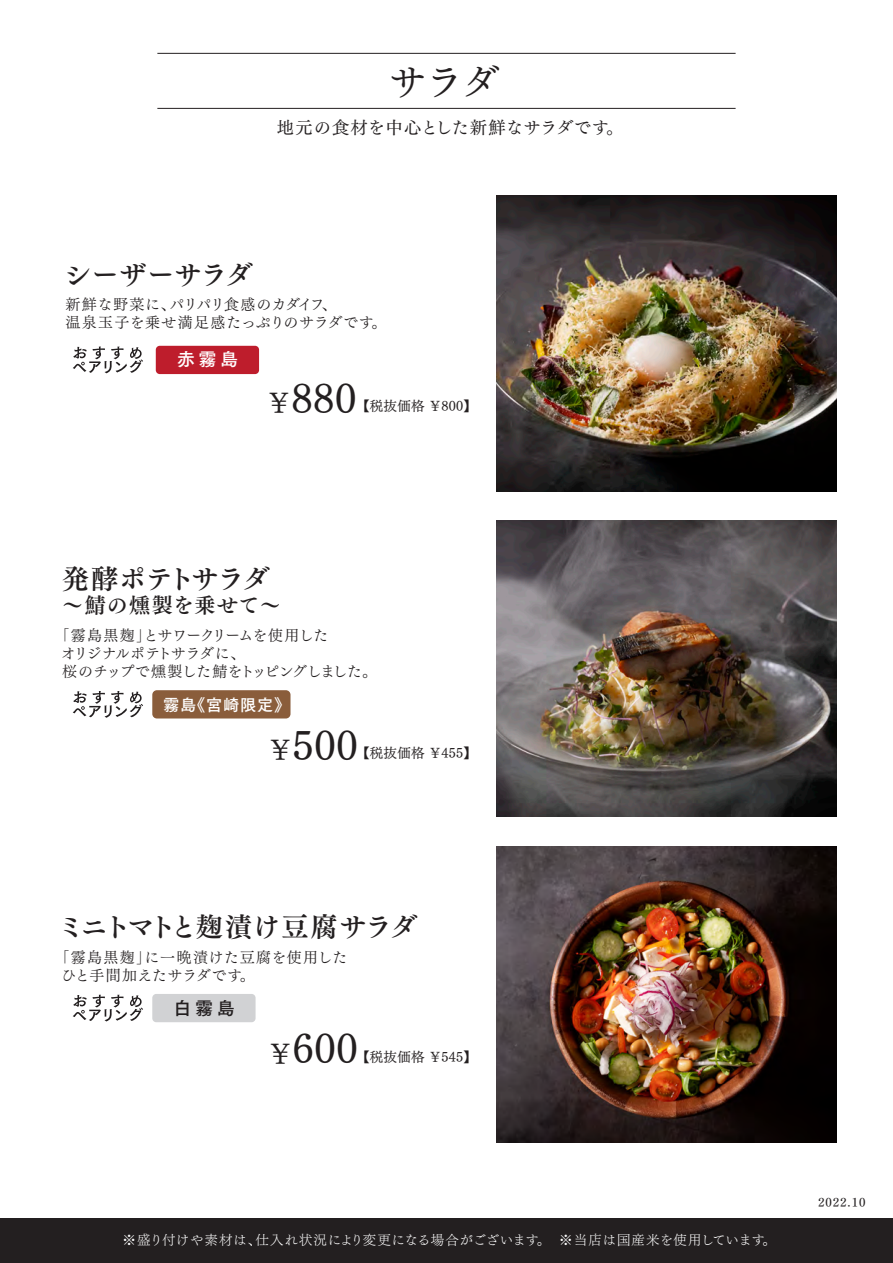
<style>
.page{position:relative;width:893px;height:1263px;background:#fff}
.page>*{position:absolute;margin:0;border:0;box-sizing:border-box;transform-origin:0 0}
.t1{font:40.5px "Tsuku Min Pro RB";letter-spacing:.015em;color:#231f20}
.t2{font:37.5px "Tsuku Min Pro M";color:#231f20}
.t3{font:27px "Tsuku Min Pro B";letter-spacing:-.04em;color:#231f20}
.t4{font:27px "Tsuku Min Pro B";letter-spacing:.015em;color:#231f20}
.t5{font:21px "Tsuku Min Pro B";letter-spacing:.06em;color:#231f20}
.t6{font:18px "Tsuku Go Pro B";color:#fff}
.t7{font:18px "Tsuku Go Pro B";color:#231f20}
.t8{font:17.25px "Tsuku Min Pro M";letter-spacing:.025em;color:#231f20}
.t9{font:16.2px "Tsuku Go Pro B";letter-spacing:.05em;color:#fff}
.t10{font:15px/18px "Tsuku Min Pro R";letter-spacing:-.04em;color:#231f20}
.t11{font:15px/18px "Tsuku Min Pro R";letter-spacing:.035em;color:#231f20}
.t12{font:15px/18px "Tsuku Min Pro R";letter-spacing:.045em;color:#231f20}
.t13{font:13.5px "Tsuku Min Pro L";letter-spacing:.035em;color:#fff}
.t14{font:13.5px "Tsuku Min Pro RB";letter-spacing:.02em;color:#231f20}
.t15{font:12px "Tsuku Min Pro D";letter-spacing:.08em;color:#231f20}
.s1{font-size:27px}
</style>
<div class="page">
<img style="left:496px;top:521px;width:340px;height:296px">
<img style="left:496px;top:195px;width:340px;height:296px">
<hr style="left:157px;top:53px;width:579px;height:1px;background:#231f20">
<hr style="left:157px;top:108px;width:579px;height:1px;background:#231f20">
<svg style="left:73px;top:995px;width:70px;height:26px"></svg>
<svg style="left:73px;top:691px;width:70px;height:27px"></svg>
<svg style="left:73px;top:347px;width:70px;height:26px"></svg>
<div style="left:156px;top:346px;width:103px;height:28px;background:#be1d2c;border-radius:4px"></div>
<div style="left:152px;top:690px;width:138px;height:28px;background:#8a5d3b;border-radius:5px"></div>
<img style="left:496px;top:846px;width:340px;height:296px">
<div style="left:152px;top:994px;width:104px;height:28px;background:#d1d2d4;border-radius:4px"></div>
<div style="left:0;top:1218px;width:893px;height:45px;background:#231f20"></div>
<h2 class="t2" style="left:389px;top:48px;width:112px">サラダ</h2>
<p class="t8" style="left:277px;top:112px;width:348px">地元の食材を中心とした新鮮なサラダです。</p>
<h3 class="t4" style="left:64px;top:254px;width:190px">シーザーサラダ</h3>
<p class="t11" style="left:66px;top:293px;width:322px">新鮮な野菜に、パリパリ食感のカダイフ、<br>温泉玉子を乗せ満足感たっぷりのサラダです。</p>
<p class="t6" style="left:177px;top:343px;width:63px">赤霧島</p>
<h1 class="t1" style="left:265px;top:362px;width:93px"><span class="s1">￥</span>880</h1>
<p class="t14" style="left:356px;top:394px;width:122px">【税抜価格 ￥800】</p>
<h3 class="t3" style="left:62px;top:558px;width:209px">発酵ポテトサラダ</h3>
<h3 class="t5" style="left:62px;top:588px;width:220px">～鯖の燻製を乗せて～</h3>
<p class="t10" style="left:61px;top:624px;width:318px;text-indent:-6px">「霧島黒麹」とサワークリームを使用した<br>オリジナルポテトサラダに、<br>桜のチップで燻製した鯖をトッピングしました。</p>
<p class="t9" style="left:163px;top:690px;width:129px">霧島《宮崎限定》</p>
<h1 class="t1" style="left:267px;top:709px;width:93px"><span class="s1">￥</span>500</h1>
<p class="t14" style="left:356px;top:741px;width:122px">【税抜価格 ￥455】</p>
<h3 class="t3" style="left:57px;top:905px;width:362px">ミニトマトと麹漬け豆腐サラダ</h3>
<p class="t12" style="left:61px;top:946px;width:287px;text-indent:-7px">「霧島黒麹」に一晩漬けた豆腐を使用したひと手間加えたサラダです。</p>
<p class="t7" style="left:174px;top:993px;width:63px">白霧島</p>
<h1 class="t1" style="left:267px;top:1012px;width:93px"><span class="s1">￥</span>600</h1>
<p class="t14" style="left:356px;top:1044px;width:122px">【税抜価格 ￥545】</p>
<p class="t13" style="left:123px;top:1228px;width:655px">※盛り付けや素材は、仕入れ状況により変更になる場合がございます。　※当店は国産米を使用しています。</p>
<p class="t15" style="left:818px;top:1192px;width:49px">2022.10</p>
</div>
